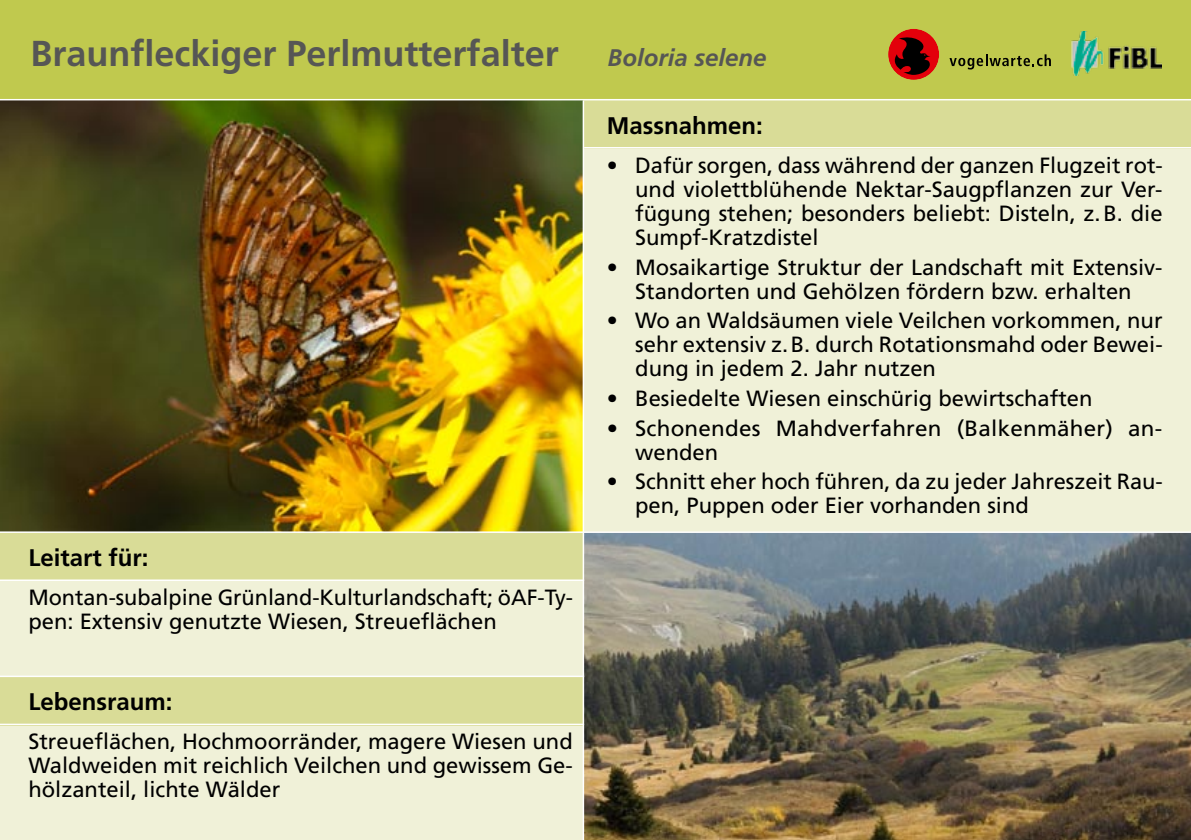
<style>
.page{position:relative;width:1191px;height:840px;background:#fff}
.page>*{position:absolute;margin:0;border:0;box-sizing:border-box;transform-origin:0 0}
.t1{font:700 36px "Frutiger";color:#565655}
.t2{font:700 24px "Frutiger";color:#000}
.t3{font:italic 700 24px "Frutiger";color:#565655}
.t4{font:22px/24px "Frutiger";color:#000}
</style>
<div class="page">
<div style="left:0;top:532px;width:584px;height:48px;background:#d9dc97"></div>
<div style="left:584px;top:101px;width:607px;height:431px;background:#f0f1d8"></div>
<div style="left:0;top:0;width:1191px;height:100px;background:#c0c94e"></div>
<div style="left:0;top:580px;width:584px;height:259px;background:#f0f1d8"></div>
<div style="left:584px;top:100px;width:607px;height:48px;background:#d9dc97"></div>
<div style="left:0;top:676px;width:584px;height:48px;background:#d9dc97"></div>
<img style="left:584px;top:533px;width:607px;height:306px">
<img style="left:0;top:100px;width:582px;height:431px">
<hr style="left:0;top:99px;width:1191px;height:1px;background:#fff">
<hr style="left:0;top:531px;width:1191px;height:1px;background:#fff">
<hr style="left:584px;top:147px;width:607px;height:1px;background:#fff">
<hr style="left:0;top:579px;width:584px;height:1px;background:#fff">
<hr style="left:0;top:675px;width:584px;height:1px;background:#fff">
<hr style="left:0;top:723px;width:584px;height:1px;background:#fff">
<hr style="left:582px;top:100px;width:2px;height:739px;background:#fff">
<svg style="left:949px;top:54px;width:102px;height:15px"></svg>
<div style="left:888px;top:29px;width:51px;height:51px;background:#e3000b;border-radius:50%"></div>
<svg style="left:894px;top:34px;width:36px;height:41px"></svg>
<img style="left:1071px;top:32px;width:90px;height:44px">
<h1 class="t1" style="left:30px;top:32px;width:530px">Braunfleckiger Perlmutterfalter</h1>
<p class="t3" style="left:608px;top:44px;width:160px">Boloria selene</p>
<p class="t2" style="left:607px;top:111px;width:157px">Massnahmen:</p>
<p class="t2" style="left:28px;top:543px;width:122px">Leitart für:</p>
<p class="t4" style="left:28px;top:585px;width:546px">Montan-subalpine Grünland-Kulturlandschaft; öAF-Ty&shy;pen: Extensiv genutzte Wiesen, Streueflächen</p>
<p class="t2" style="left:28px;top:687px;width:146px">Lebensraum:</p>
<p class="t4" style="left:28px;top:729px;width:546px;text-align:justify">Streueflächen, Hochmoorränder, magere Wiesen und Waldweiden mit reichlich Veilchen und gewissem Ge&shy;hölzanteil, lichte Wälder</p>
<p class="t4" style="left:635px;top:153px;width:529px;text-align:justify;text-indent:-28px">• Dafür sorgen, dass während der ganzen Flugzeit rot&shy;und violettblühende Nektar-Saugpflanzen zur Ver&shy;fügung stehen; besonders beliebt: Disteln, z.B. die Sumpf-Kratzdistel</p>
<p class="t4" style="left:607px;top:254px;width:557px;text-align:center">• Mosaikartige Struktur der Landschaft mit Extensiv-<br>Standorten und Gehölzen fördern bzw. erhalten</p>
<p class="t4" style="left:635px;top:308px;width:529px;text-align:justify;text-indent:-28px">• Wo an Waldsäumen viele Veilchen vorkommen, nur sehr extensiv z.B. durch Rotationsmahd oder Bewei&shy;dung in jedem 2. Jahr nutzen</p>
<p class="t4" style="left:607px;top:386px;width:487px">• Besiedelte Wiesen einschürig bewirtschaften</p>
<p class="t4" style="left:635px;top:415px;width:528px;text-indent:-28px">• Schonendes Mahdverfahren (Balkenmäher) an&shy;wenden</p>
<p class="t4" style="left:635px;top:469px;width:529px;text-indent:-28px">• Schnitt eher hoch führen, da zu jeder Jahreszeit Rau&shy;pen, Puppen oder Eier vorhanden sind</p>
</div>
